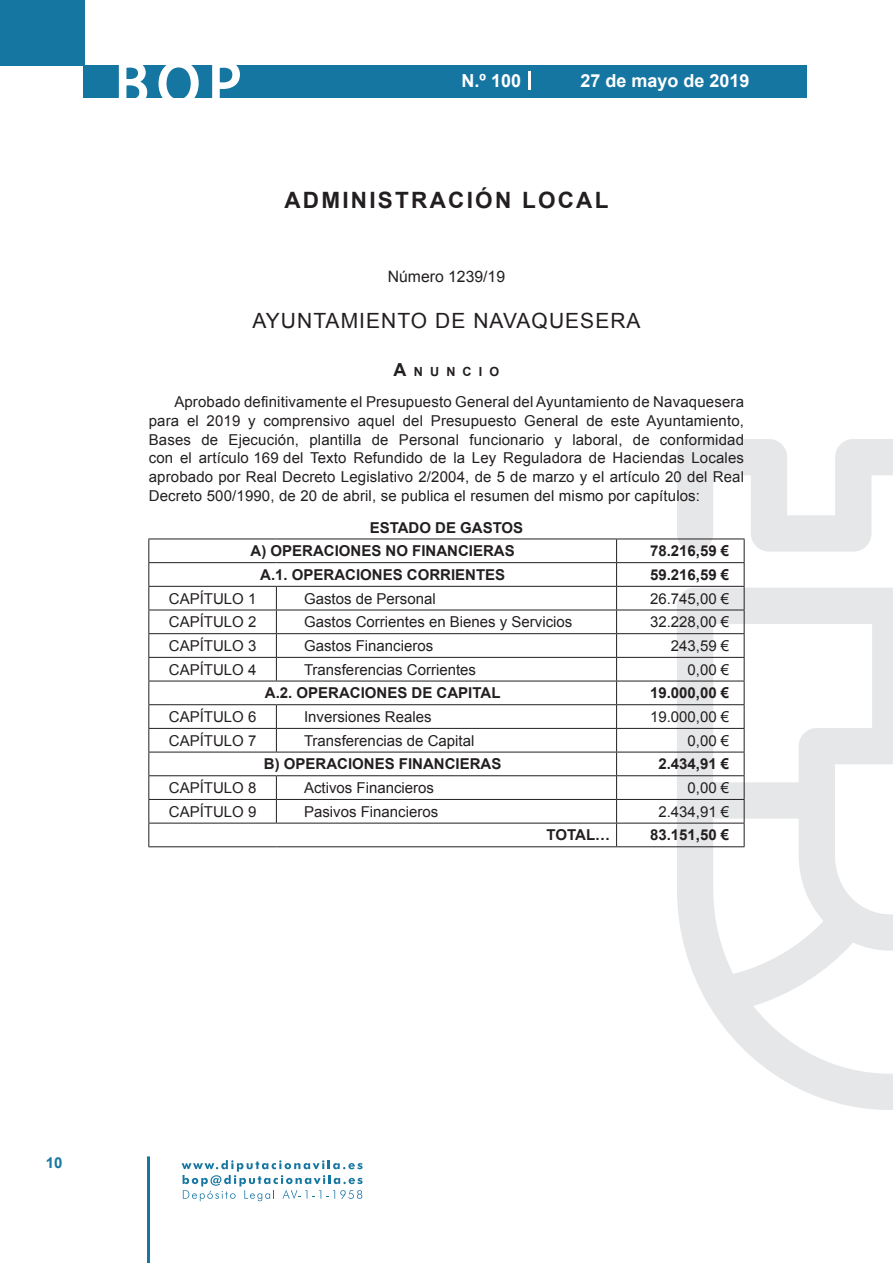
<style>
.page{position:relative;width:893px;height:1263px;background:#fff}
.page>*{position:absolute;margin:0;border:0;box-sizing:border-box;transform-origin:0 0}
.t1{font:500 61.5px "Avant Garde";color:#fff}
.t2{font:700 22.5px "Arial";letter-spacing:.1em;color:#231f20}
.t3{font:21px "Arial";letter-spacing:.05em;color:#231f20}
.t4{font:700 18px "Arial";color:#fff}
.t5{font:15.75px "Arial";color:#231f20}
.t6{font:15px/18.8px "Arial";color:#231f20;text-align:justify}
.t7{font:700 15px/23.7px "Arial";color:#231f20}
.t8{font:700 15px "Arial";color:#1876a3}
.t9{font:700 12.6px "Arial";letter-spacing:.57em;color:#231f20}
.s1{font-size:18px}
</style>
<div class="page">
<div style="left:0;top:0;width:85px;height:65px;background:#1676a2"></div>
<div style="left:84px;top:65px;width:723px;height:33px;background:#1676a2"></div>
<svg style="left:118px;top:65px;width:30px;height:33px"></svg>
<svg style="left:158px;top:65px;width:41px;height:33px"></svg>
<svg style="left:212px;top:65px;width:28px;height:33px"></svg>
<svg style="left:182px;top:1160px;width:181px;height:41px"></svg>
<hr style="left:147px;top:1156px;width:3px;height:107px;background:#1876a3">
<svg style="left:529px;top:71px;width:2px;height:19px"></svg>
<svg style="left:677px;top:439px;width:216px;height:671px"></svg>
<hr style="left:148px;top:539px;width:128px;height:1px;background:#231f20">
<hr style="left:276px;top:539px;width:341px;height:1px;background:#231f20">
<hr style="left:617px;top:539px;width:127px;height:1px;background:#231f20">
<hr style="left:148px;top:562px;width:128px;height:1px;background:#231f20">
<hr style="left:276px;top:562px;width:341px;height:1px;background:#231f20">
<hr style="left:617px;top:562px;width:127px;height:1px;background:#231f20">
<hr style="left:148px;top:586px;width:128px;height:1px;background:#231f20">
<hr style="left:276px;top:586px;width:341px;height:1px;background:#231f20">
<hr style="left:617px;top:586px;width:127px;height:1px;background:#231f20">
<hr style="left:148px;top:610px;width:128px;height:1px;background:#231f20">
<hr style="left:276px;top:610px;width:341px;height:1px;background:#231f20">
<hr style="left:617px;top:610px;width:127px;height:1px;background:#231f20">
<hr style="left:148px;top:633px;width:128px;height:1px;background:#231f20">
<hr style="left:276px;top:633px;width:341px;height:1px;background:#231f20">
<hr style="left:617px;top:633px;width:127px;height:1px;background:#231f20">
<hr style="left:148px;top:657px;width:128px;height:1px;background:#231f20">
<hr style="left:276px;top:657px;width:341px;height:1px;background:#231f20">
<svg style="left:276px;top:587px;width:1px;height:94px"></svg>
<hr style="left:617px;top:657px;width:127px;height:1px;background:#231f20">
<hr style="left:148px;top:681px;width:128px;height:1px;background:#231f20">
<hr style="left:276px;top:681px;width:341px;height:1px;background:#231f20">
<hr style="left:617px;top:681px;width:127px;height:1px;background:#231f20">
<hr style="left:148px;top:704px;width:128px;height:1px;background:#231f20">
<hr style="left:276px;top:704px;width:341px;height:1px;background:#231f20">
<hr style="left:617px;top:704px;width:127px;height:1px;background:#231f20">
<hr style="left:148px;top:728px;width:128px;height:1px;background:#231f20">
<hr style="left:276px;top:728px;width:341px;height:1px;background:#231f20">
<svg style="left:276px;top:705px;width:1px;height:47px"></svg>
<hr style="left:617px;top:728px;width:127px;height:1px;background:#231f20">
<hr style="left:148px;top:752px;width:128px;height:1px;background:#231f20">
<hr style="left:276px;top:752px;width:341px;height:1px;background:#231f20">
<hr style="left:617px;top:752px;width:127px;height:1px;background:#231f20">
<hr style="left:148px;top:775px;width:128px;height:1px;background:#231f20">
<hr style="left:276px;top:775px;width:341px;height:1px;background:#231f20">
<hr style="left:617px;top:775px;width:127px;height:1px;background:#231f20">
<hr style="left:148px;top:799px;width:128px;height:1px;background:#231f20">
<hr style="left:276px;top:799px;width:341px;height:1px;background:#231f20">
<svg style="left:276px;top:776px;width:1px;height:47px"></svg>
<hr style="left:617px;top:799px;width:127px;height:1px;background:#231f20">
<hr style="left:148px;top:823px;width:128px;height:1px;background:#231f20">
<svg style="left:148px;top:539px;width:1px;height:307px"></svg>
<hr style="left:276px;top:823px;width:341px;height:1px;background:#231f20">
<hr style="left:617px;top:823px;width:127px;height:1px;background:#231f20">
<svg style="left:616px;top:539px;width:1px;height:307px"></svg>
<svg style="left:744px;top:539px;width:1px;height:307px"></svg>
<hr style="left:148px;top:846px;width:128px;height:1px;background:#231f20">
<hr style="left:276px;top:846px;width:341px;height:1px;background:#231f20">
<hr style="left:617px;top:846px;width:127px;height:1px;background:#231f20">
<h1 class="t1" style="left:115px;top:46px;width:128px">BOP</h1>
<p class="t4" style="left:462px;top:69px;width:61px">N.º 100</p>
<p class="t4" style="left:580px;top:69px;width:171px">27 de mayo de 2019</p>
<h2 class="t2" style="left:284px;top:185px;width:325px">ADMINISTRACIÓN LOCAL</h2>
<p class="t5" style="left:388px;top:266px;width:119px">Número 1239/19</p>
<h3 class="t3" style="left:252px;top:307px;width:390px">AYUNTAMIENTO DE NAVAQUESERA</h3>
<p class="t9" style="left:394px;top:363px;width:107px"><span class="s1">A</span>NUNCIO</p>
<p class="t6" style="left:149px;top:392px;width:597px;text-indent:26px">Aprobado definitivamente el Presupuesto General del Ayuntamiento de Navaquesera para el 2019 y comprensivo aquel del Presupuesto General de este Ayuntamiento, Bases de Ejecución, plantilla de Personal funcionario y laboral, de conformidad con el artículo 169 del Texto Refundido de la Ley Reguladora de Haciendas Locales aprobado por Real Decreto Legislativo 2/2004, de 5 de marzo y el artículo 20 del Real Decreto 500/1990, de 20 de abril, se publica el resumen del mismo por capítulos:</p>
<p class="t7" style="left:251px;top:516px;width:274px;text-indent:119px">ESTADO DE GASTOS<br>A) OPERACIONES NO FINANCIERAS</p>
<p class="t7" style="left:650px;top:540px;width:81px">78.216,59 €</p>
<p class="t7" style="left:260px;top:563px;width:247px">A.1. OPERACIONES CORRIENTES</p>
<p class="t7" style="left:650px;top:563px;width:81px">59.216,59 €</p>
<p class="t6" style="left:169px;top:589px;width:89px">CAPÍTULO 1</p>
<p class="t6" style="left:304px;top:589px;width:133px">Gastos de Personal</p>
<p class="t6" style="left:650px;top:589px;width:81px">26.745,00 €</p>
<p class="t6" style="left:169px;top:613px;width:89px">CAPÍTULO 2</p>
<p class="t6" style="left:304px;top:613px;width:270px">Gastos Corrientes en Bienes y Servicios</p>
<p class="t6" style="left:650px;top:613px;width:81px">32.228,00 €</p>
<p class="t6" style="left:169px;top:636px;width:89px">CAPÍTULO 3</p>
<p class="t6" style="left:304px;top:636px;width:131px">Gastos Financieros</p>
<p class="t6" style="left:671px;top:636px;width:60px">243,59 €</p>
<p class="t6" style="left:169px;top:660px;width:89px">CAPÍTULO 4</p>
<p class="t6" style="left:304px;top:660px;width:173px">Transferencias Corrientes</p>
<p class="t6" style="left:688px;top:660px;width:43px">0,00 €</p>
<p class="t7" style="left:265px;top:682px;width:237px">A.2. OPERACIONES DE CAPITAL</p>
<p class="t7" style="left:650px;top:682px;width:81px">19.000,00 €</p>
<p class="t6" style="left:169px;top:707px;width:89px">CAPÍTULO 6</p>
<p class="t6" style="left:304px;top:707px;width:129px">Inversiones Reales</p>
<p class="t6" style="left:650px;top:707px;width:81px">19.000,00 €</p>
<p class="t6" style="left:169px;top:731px;width:89px">CAPÍTULO 7</p>
<p class="t6" style="left:304px;top:731px;width:172px">Transferencias de Capital</p>
<p class="t6" style="left:687px;top:731px;width:43px">0,00 €</p>
<p class="t7" style="left:264px;top:753px;width:239px">B) OPERACIONES FINANCIERAS</p>
<p class="t7" style="left:658px;top:753px;width:72px">2.434,91 €</p>
<p class="t6" style="left:169px;top:778px;width:89px">CAPÍTULO 8</p>
<p class="t6" style="left:304px;top:778px;width:132px">Activos Financieros</p>
<p class="t6" style="left:687px;top:778px;width:43px">0,00 €</p>
<p class="t6" style="left:169px;top:802px;width:89px">CAPÍTULO 9</p>
<p class="t6" style="left:304px;top:802px;width:136px">Pasivos Financieros</p>
<p class="t6" style="left:658px;top:802px;width:72px">2.434,91 €</p>
<p class="t7" style="left:547px;top:824px;width:65px">TOTAL…</p>
<p class="t7" style="left:650px;top:824px;width:81px">83.151,50 €</p>
<p class="t8" style="left:46px;top:1153px;width:18px">10</p>
</div>
